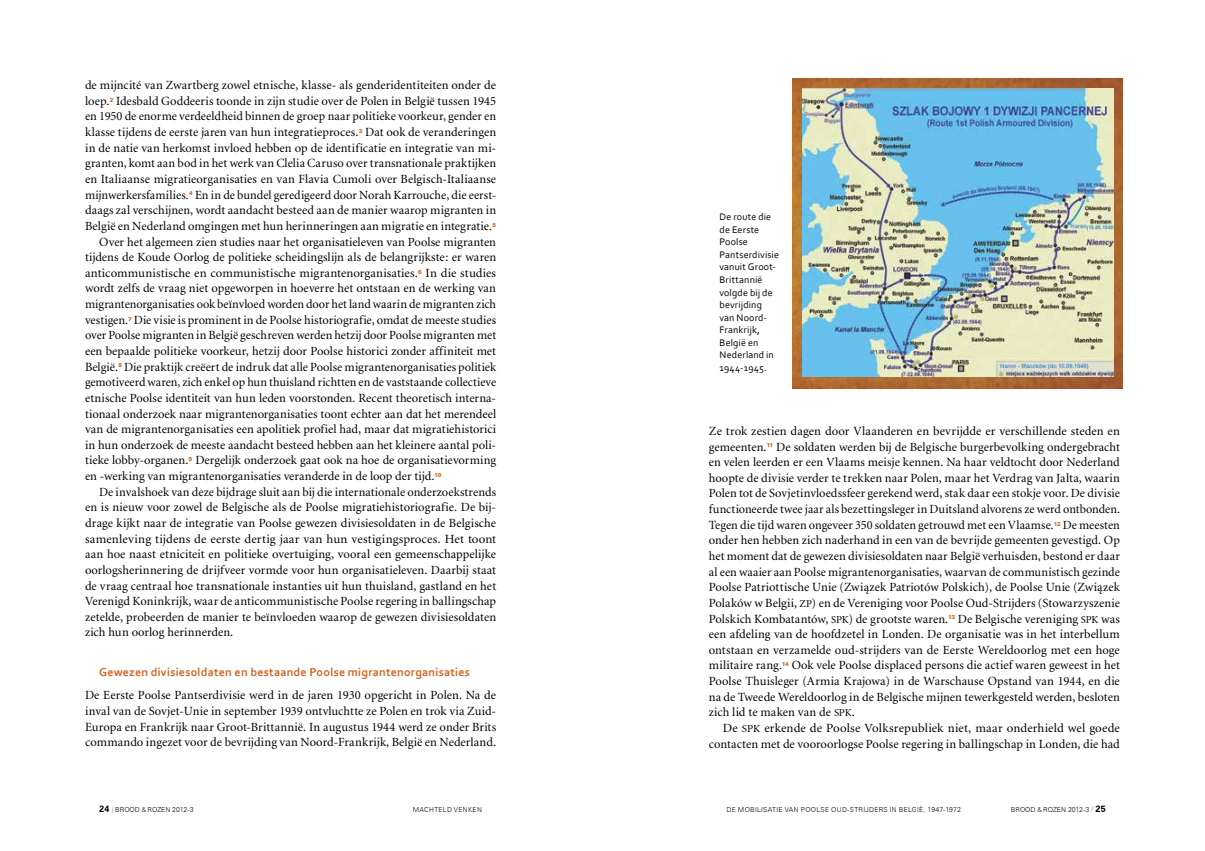
<style>
.page{position:relative;width:1205px;height:851px;background:#fff}
.page>*{position:absolute;margin:0;border:0;box-sizing:border-box;transform-origin:0 0}
.t1{font:12.5px/15.6px "Minion";letter-spacing:.005em;color:#000;text-align:justify}
.t2{font:700 12px "Corbel";letter-spacing:.02em;color:#cf6421}
.t3{font:10px/12.5px "Corbel";letter-spacing:.015em;color:#000}
.t4{font:300 6.88px "Zurich BT";letter-spacing:.03em;color:#000}
.t5{font:300 6.88px "Zurich BT";color:#000}
.t6{font:300 6.88px "Zurich BT";letter-spacing:.05em;color:#000}
.t7{font:900 5.5px "Zurich BT";letter-spacing:-.02em;color:#cf6421}
.s1{font-family:"Minion Pro"}
.s2{font-family:"Minion Regular SC850";font-size:10.62px}
.s3{font-weight:700;font-size:9px}
.s4{font-family:"Candara";font-weight:400;color:#cf6421}
.s5{font-family:"Futura BT"}
.s6{font-weight:400;color:#cf6421}
</style>
<div class="page">
<img style="left:792px;top:79px;width:330px;height:310px">
<img style="left:803px;top:88px;width:310px;height:288px">
<p class="t1" style="left:85px;top:78px;width:412px">de mijncité van Zwartberg zowel etnische, klasse- als genderidentiteiten onder de loep.</p>
<p class="t1" style="left:85px;top:93px;width:413px;text-indent:31px">Idesbald Goddeeris toonde in zijn studie over de Polen in België tussen 1945 en 1950 de enorme verdeeldheid binnen de groep naar politieke voorkeur, gender en klasse tijdens de eerste jaren van hun integratieproces.</p>
<p class="t7" style="left:110px;top:96px;width:5px">2</p>
<p class="t1" style="left:85px;top:125px;width:413px;text-indent:280px">Dat ook de veranderingen in de natie van herkomst invloed hebben op de identificatie en integratie van mi&shy;granten, komt aan bod in het werk van Clelia Caruso over transnationale praktijken en Italiaanse migratieorganisaties en van Flavia Cumoli over Belgisch-Italiaanse mijnwerkersfamilies.</p>
<p class="t7" style="left:359px;top:128px;width:5px">3</p>
<p class="t1" style="left:85px;top:187px;width:413px;text-indent:110px">En in de bundel geredigeerd door Norah Karrouche, die eerst&shy;daags zal verschijnen, wordt aandacht besteed aan de manier waarop migranten in België en Nederland omgingen met hun herinneringen aan migratie en integratie.</p>
<p class="t7" style="left:189px;top:190px;width:5px">4</p>
<p class="t7" style="left:492px;top:221px;width:5px">5</p>
<p class="t1" style="left:85px;top:234px;width:413px;text-indent:14px">Over het algemeen zien studies naar het organisatieleven van Poolse migranten tijdens de Koude Oorlog de politieke scheidingslijn als de belangrijkste: er waren anticommunistische en communistische migrantenorganisaties.</p>
<p class="t1" style="left:85px;top:265px;width:413px;text-indent:340px">In die studies wordt zelfs de vraag niet opgeworpen in hoeverre het ontstaan en de werking van migrantenorganisaties ook beïnvloed worden door het land waarin de migranten zich vestigen.</p>
<p class="t7" style="left:418px;top:268px;width:5px">6</p>
<p class="t1" style="left:85px;top:312px;width:413px;text-indent:49px">Die visie is prominent in de Poolse historiografie, omdat de meeste studies over Poolse migranten in België geschreven werden hetzij door Poolse migranten met een bepaalde politieke voorkeur, hetzij door Poolse historici zonder affiniteit met België.</p>
<p class="t7" style="left:128px;top:315px;width:5px">7</p>
<p class="t1" style="left:85px;top:359px;width:413px;text-indent:39px">Die praktijk creëert de indruk dat alle Poolse migrantenorganisaties politiek gemotiveerd waren, zich enkel op hun thuisland richtten en de vaststaande collectieve etnische Poolse identiteit van hun leden voorstonden. Recent theoretisch interna&shy;tionaal onderzoek naar migrantenorganisaties toont echter aan dat het merendeel van de migrantenorganisaties een apolitiek profiel had, maar dat migratiehistorici in hun onderzoek de meeste aandacht besteed hebben aan het kleinere aantal poli&shy;tieke lobby-organen.</p>
<p class="t7" style="left:118px;top:362px;width:5px">8</p>
<p class="t1" style="left:85px;top:453px;width:413px;text-indent:110px">Dergelijk onderzoek gaat ook na hoe de organisatievorming en -werking van migrantenorganisaties veranderde in de loop der tijd.</p>
<p class="t7" style="left:189px;top:456px;width:5px">9</p>
<p class="t7" style="left:434px;top:471px;width:9px">10</p>
<p class="t1" style="left:85px;top:484px;width:413px;text-indent:14px">De invalshoek van deze bijdrage sluit aan bij die internationale onderzoekstrends en is nieuw voor zowel de Belgische als de Poolse migratiehistoriografie. De bij&shy;drage kijkt naar de integratie van Poolse gewezen divisiesoldaten in de Belgische samenleving tijdens de eerste dertig jaar van hun vestigingsproces. Het toont aan hoe naast etniciteit en politieke overtuiging, vooral een gemeenschappelijke oorlogsherinnering de drijfveer vormde voor hun organisatieleven. Daarbij staat de vraag centraal hoe transnationale instanties uit hun thuisland, gastland en het Verenigd Koninkrijk, waar de anticommunistische Poolse regering in ballingschap zetelde, probeerden de manier te beïnvloeden waarop de gewezen divisiesoldaten zich hun oorlog herinnerden.</p>
<p class="t2" style="left:99px;top:664px;width:372px">Gewezen divisiesoldaten en bestaande Poolse migrantenorganisaties</p>
<p class="t1" style="left:85px;top:688px;width:413px">De Eerste Poolse Pantserdivisie werd in de jaren 1930 opgericht in Polen. Na de inval van de Sovjet-Unie in september 1939 ontvluchtte ze Polen en trok via Zuid-Europa en Frankrijk naar Groot-Brittannië. In augustus 1944 werd ze onder Brits commando ingezet voor de bevrijding van Noord-Frankrijk, België en Nederland.</p>
<p class="t3" style="left:719px;top:210px;width:61px">De route die de Eerste<br>Poolse<br>Pantserdivisie vanuit Groot-<br>Brittannië volgde bij de bevrijding van Noord-<br>Frankrijk,<br>België en<br>Nederland in<br>1944-1945.</p>
<p class="t1" style="left:709px;top:423px;width:413px">Ze trok zestien dagen door Vlaanderen en bevrijdde er verschillende steden en gemeenten.</p>
<p class="t1" style="left:709px;top:439px;width:413px;text-indent:67px">De soldaten werden bij de Belgische burgerbevolking ondergebracht en velen leerden er een Vlaams meisje kennen. Na haar veldtocht door Nederland hoopte de divisie verder te trekken naar Polen, maar het Verdrag van Jalta, waarin Polen tot de Sovjetinvloedssfeer gerekend werd, stak daar een stokje voor. De divisie functioneerde twee jaar als bezettingsleger in Duitsland alvorens ze werd ontbonden.<br>Tegen die tijd waren ongeveer 350 soldaten getrouwd met een Vlaamse.</p>
<p class="t7" style="left:766px;top:442px;width:8px">11</p>
<p class="t1" style="left:709px;top:517px;width:413px;text-indent:354px">De meesten onder hen hebben zich naderhand in een van de bevrijde gemeenten gevestigd. Op het moment dat de gewezen divisiesoldaten naar België verhuisden, bestond er daar al een waaier aan Poolse migrantenorganisaties, waarvan de communistisch gezinde Poolse Patriottische Unie (Zwi<span class="s1">ą</span>zek Patriotów Polskich), de Poolse Unie (Zwi<span class="s1">ą</span>zek Polaków w Belgii, <span class="s2">ZP</span>) en de Vereniging voor Poolse Oud-Strijders (Stowarzyszenie Polskich Kombatantów, <span class="s2">SPK</span>) de grootste waren.</p>
<p class="t7" style="left:1053px;top:520px;width:8px">12</p>
<p class="t1" style="left:709px;top:611px;width:413px;text-indent:249px">De Belgische vereniging <span class="s2">SPK</span> was een afdeling van de hoofdzetel in Londen. De organisatie was in het interbellum ontstaan en verzamelde oud-strijders van de Eerste Wereldoorlog met een hoge militaire rang.</p>
<p class="t7" style="left:948px;top:614px;width:9px">13</p>
<p class="t7" style="left:782px;top:661px;width:9px">14</p>
<p class="t1" style="left:792px;top:658px;width:330px">Ook vele Poolse displaced persons die actief waren geweest in het</p>
<p class="t1" style="left:709px;top:673px;width:412px">Poolse Thuisleger (Armia Krajowa) in de Warschause Opstand van 1944, en die</p>
<p class="t1" style="left:709px;top:689px;width:413px">na de Tweede Wereldoorlog in de Belgische mijnen tewerkgesteld werden, besloten</p>
<p class="t1" style="left:709px;top:704px;width:148px">zich lid te maken van de <span class="s2">SPK</span>.</p>
<p class="t1" style="left:723px;top:720px;width:398px">De <span class="s2">SPK</span> erkende de Poolse Volksrepubliek niet, maar onderhield wel goede</p>
<p class="t1" style="left:709px;top:736px;width:412px">contacten met de vooroorlogse Poolse regering in ballingschap in Londen, die had</p>
<p class="t5" style="left:99px;top:805px;width:96px"><span class="s3">24</span> <span class="s4">/</span> BROOD <span class="s5">&amp;</span> ROZEN 2012-3</p>
<p class="t5" style="left:1011px;top:805px;width:96px">BROOD <span class="s5">&amp;</span> ROZEN 2012-3 <span class="s6">/</span> <span class="s3">25</span></p>
<p class="t6" style="left:413px;top:805px;width:65px">MACHTELD VEN KEN</p>
<p class="t4" style="left:726px;top:805px;width:18px">DE MOB</p>
<p class="t4" style="left:755px;top:805px;width:52px">ILISATIE VAN POO</p>
<p class="t4" style="left:816px;top:805px;width:59px">LSE OUD-STRIJDER</p>
<p class="t4" style="left:883px;top:805px;width:79px">S IN BELGIË, 1947-1972</p>
</div>
